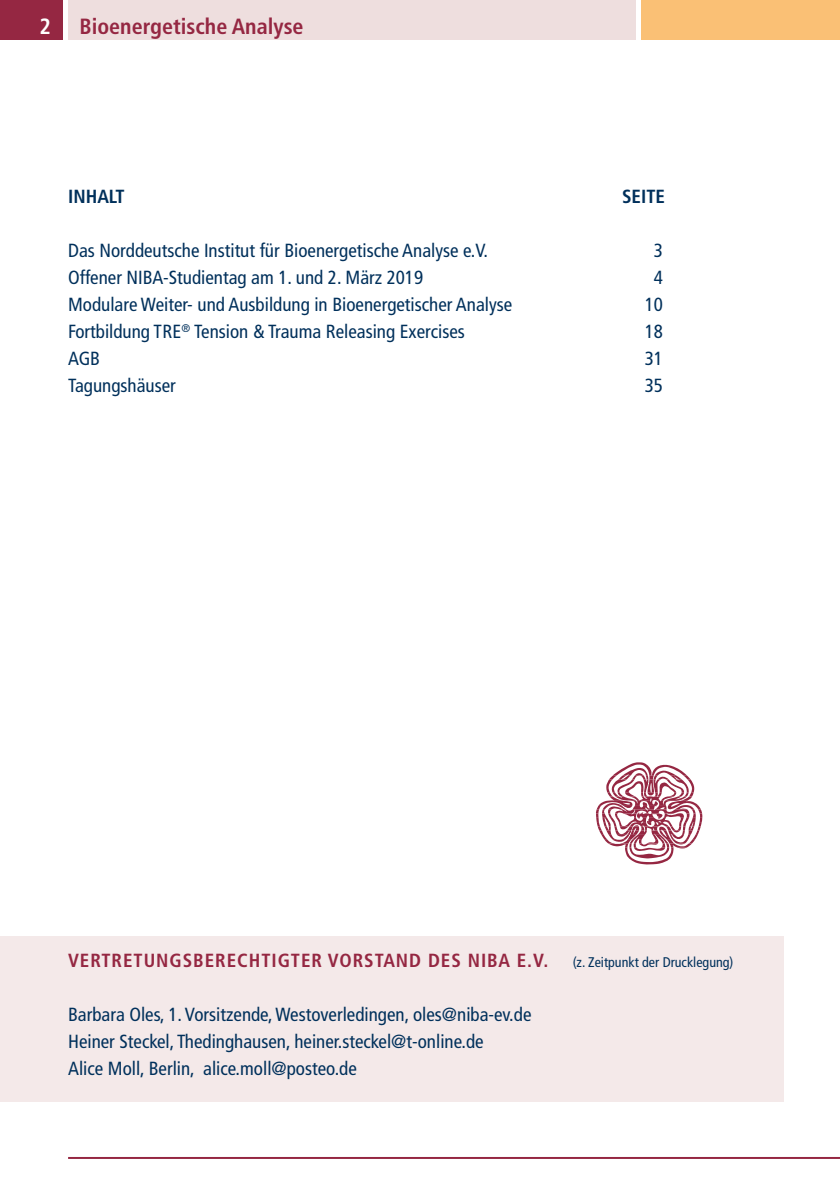
<style>
.page{position:relative;width:840px;height:1191px;background:#fff}
.page>*{position:absolute;margin:0;border:0;box-sizing:border-box;transform-origin:0 0}
.t1{font:700 condensed 22px "Frutiger LT Std";color:#952742}
.t2{font:700 condensed 22px "Frutiger LT Std";color:#fff}
.t3{font:condensed 19px/27px "Frutiger LT Std";color:#00305b}
.t4{font:700 condensed 19px "Frutiger LT Std";letter-spacing:.05em;color:#952742}
.t5{font:700 condensed 19px "Frutiger LT Std";color:#00305b}
.t6{font:condensed 14px "Frutiger LT Std";color:#00305b}
</style>
<div class="page">
<div style="left:641px;top:0;width:198px;height:40px;background:#fac075"></div>
<div style="left:68px;top:0;width:567px;height:40px;background:#eedede"></div>
<div style="left:0;top:0;width:62px;height:40px;background:#952742"></div>
<hr style="left:68px;top:1157px;width:771px;height:2px;background:#952742">
<div style="left:0;top:936px;width:782px;height:165px;background:#f4e9e9"></div>
<svg style="left:596px;top:762px;width:106px;height:102px"></svg>
<p class="t2" style="left:40px;top:13px;width:13px">2</p>
<p class="t1" style="left:79px;top:13px;width:225px">Bioenergetische Analyse</p>
<p class="t5" style="left:68px;top:185px;width:58px">INHALT</p>
<p class="t5" style="left:621px;top:185px;width:44px">SEITE</p>
<p class="t3" style="left:68px;top:237px;width:421px">Das Norddeutsche Institut für Bioenergetische Analyse e.V.</p>
<p class="t3" style="left:653px;top:237px;width:11px">3</p>
<p class="t3" style="left:68px;top:264px;width:356px">Offener NIBA-Studientag am 1. und 2. März 2019</p>
<p class="t3" style="left:653px;top:264px;width:11px">4</p>
<p class="t3" style="left:68px;top:291px;width:445px">Modulare Weiter- und Ausbildung in Bioenergetischer Analyse</p>
<p class="t3" style="left:644px;top:291px;width:20px">10</p>
<p class="t3" style="left:68px;top:318px;width:398px">Fortbildung TRE<sup>®</sup> Tension &amp; Trauma Releasing Exercises</p>
<p class="t3" style="left:644px;top:318px;width:20px">18</p>
<p class="t3" style="left:68px;top:345px;width:34px">AGB</p>
<p class="t3" style="left:644px;top:345px;width:20px">31</p>
<p class="t3" style="left:68px;top:372px;width:109px">Tagungshäuser</p>
<p class="t3" style="left:644px;top:372px;width:20px">35</p>
<p class="t4" style="left:68px;top:949px;width:481px">VERTRETUNGSBERECHTIGTER VORSTAND DES NIBA E.V.</p>
<p class="t6" style="left:572px;top:954px;width:162px">(z. Zeitpunkt der Drucklegung)</p>
<p class="t3" style="left:68px;top:1001px;width:464px">Barbara Oles, 1. Vorsitzende, Westoverledingen, oles@niba-ev.de<br>Heiner Steckel, Thedinghausen, heiner.steckel@t-online.de<br>Alice Moll, Berlin, alice.moll@posteo.de</p>
</div>
